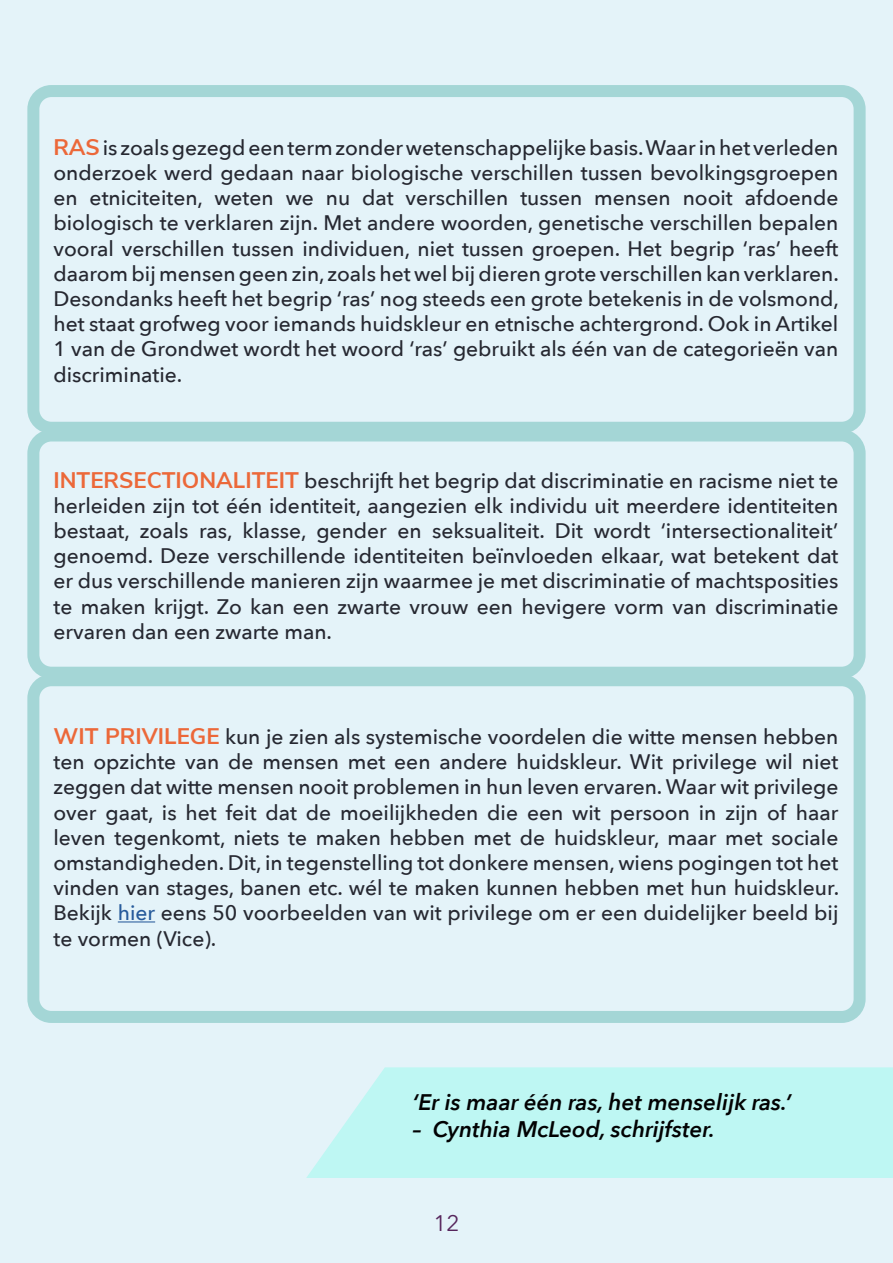
<style>
.page{position:relative;width:893px;height:1263px;background:#e4f3f9}
.page>*{position:absolute;margin:0;border:0;box-sizing:border-box;transform-origin:0 0}
.t1{font:italic 600 22.5px "Avenir Next";color:#020203}
.t2{font:22.5px "Avenir Next";color:#56255c}
.t3{font:500 21px/25.2px "Avenir Next";color:#262831;text-align:justify}
.s1{font-family:"Nunito Sans";font-weight:700;font-size:22.5px;color:#ec6839}
.s2{color:#275b9b}
</style>
<div class="page">
<div style="left:27px;top:674px;width:839px;height:349px;border:12px solid #a4d6d6;border-radius:18px"></div>
<div style="left:27px;top:429px;width:839px;height:250px;border:12px solid #a4d6d6;border-radius:18px"></div>
<div style="left:27px;top:85px;width:839px;height:349px;border:12px solid #a4d6d6;border-radius:18px"></div>
<hr style="left:118px;top:921px;width:37px;height:1px;background:#275b9b">
<svg style="left:306px;top:1067px;width:587px;height:111px;background:#c0f6f3"></svg>
<p class="t3" style="left:53px;top:134px;width:787px"><span class="s1">RAS</span>is zoals gezegd een term zonder wetenschappelijke basis. Waar in het verleden onderzoek werd gedaan naar biologische verschillen tussen bevolkingsgroepen en etniciteiten, weten we nu dat verschillen tussen mensen nooit afdoende biologisch te verklaren zijn. Met andere woorden, genetische verschillen bepalen vooral verschillen tussen individuen, niet tussen groepen. Het begrip ‘ras’ heeft daarom bij mensen geen zin, zoals het wel bij dieren grote verschillen kan verklaren.<br>Desondanks heeft het begrip ‘ras’ nog steeds een grote betekenis in de volsmond, het staat grofweg voor iemands huidskleur en etnische achtergrond. Ook in Artikel 1 van de Grondwet wordt het woord ‘ras’ gebruikt als één van de categorieën van discriminatie.</p>
<p class="t3" style="left:53px;top:467px;width:786px"><span class="s1">INTERSECTIONALITEIT</span> beschrijft het begrip dat discriminatie en racisme niet te herleiden zijn tot één identiteit, aangezien elk individu uit meerdere identiteiten bestaat, zoals ras, klasse, gender en seksualiteit. Dit wordt ‘intersectionaliteit’ genoemd. Deze verschillende identiteiten beïnvloeden elkaar, wat betekent dat er dus verschillende manieren zijn waarmee je met discriminatie of machtsposities te maken krijgt. Zo kan een zwarte vrouw een hevigere vorm van discriminatie ervaren dan een zwarte man.</p>
<p class="t3" style="left:53px;top:723px;width:787px"><span class="s1">WIT PRIVILEGE</span> kun je zien als systemische voordelen die witte mensen hebben ten opzichte van de mensen met een andere huidskleur. Wit privilege wil niet zeggen dat witte mensen nooit problemen in hun leven ervaren. Waar wit privilege over gaat, is het feit dat de moeilijkheden die een wit persoon in zijn of haar leven tegenkomt, niets te maken hebben met de huidskleur, maar met sociale omstandigheden. Dit, in tegenstelling tot donkere mensen, wiens pogingen tot het vinden van stages, banen etc. wél te maken kunnen hebben met hun huidskleur.<br>Bekijk <span class="s2">hier</span> eens 50 voorbeelden van wit privilege om er een duidelijker beeld bij te vormen (Vice).</p>
<p class="t1" style="left:412px;top:1082px;width:380px">‘Er is maar één ras, het menselijk ras.’</p>
<p class="t1" style="left:412px;top:1109px;width:304px">– Cynthia McLeod, schrijfster.</p>
<p class="t2" style="left:433px;top:1205px;width:28px">12</p>
</div>
